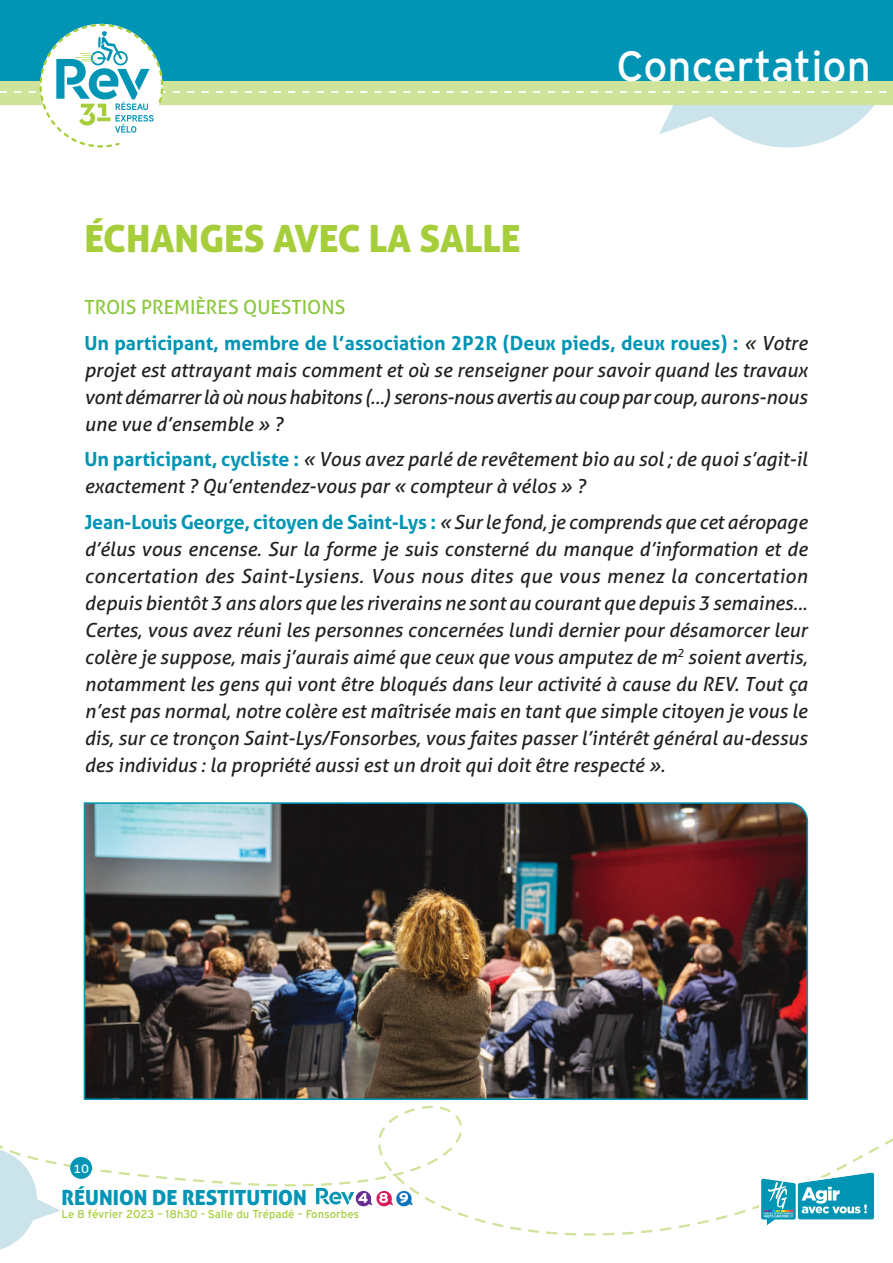
<style>
.page{position:relative;width:893px;height:1263px;background:#fff}
.page>*{position:absolute;margin:0;border:0;box-sizing:border-box;transform-origin:0 0}
.t1{font:42.3px "Interstate";color:#fff}
.t2{font:37.5px "Aller Display";color:#a6ce3b}
.t3{font:20.85px "Aller Display";color:#0095b4}
.t4{font:italic 19.5px/27px "Aller";color:#231f20;text-align:justify}
.t5{font:700 19.5px/35.5px "Aller";color:#0095b4}
.t6{font:13.2px "Aller";color:#fff}
.t7{font:11.25px "Interstate";color:#a6ce3b}
.s1{font-weight:400;color:#8bc63e}
.s2{font-weight:400;font-style:italic;color:#231f20}
.s3{font-weight:700;font-style:normal;color:#0095b4}
</style>
<div class="page">
<svg style="left:0;top:0;width:893px;height:148px"></svg>
<svg style="left:564px;top:1138px;width:329px;height:98px"></svg>
<svg style="left:0;top:1145px;width:223px;height:105px"></svg>
<div style="left:70px;top:1157px;width:22px;height:22px;background:#0095b4;border-radius:50%"></div>
<svg style="left:248px;top:1105px;width:291px;height:128px"></svg>
<img style="left:83px;top:802px;width:726px;height:298px">
<h2 class="t2" style="left:84px;top:214px;width:438px">ÉCHANGES AVEC LA SALLE</h2>
<h1 class="t1" style="left:617px;top:43px;width:256px">Concertation</h1>
<p class="t5" style="left:84px;top:289px;width:724px"><span class="s1">TROIS PREMIÈRES QUESTIONS<br></span>Un participant, membre de l’association 2P2R (Deux pieds, deux roues) : <span class="s2">« Votre</span></p>
<p class="t4" style="left:84px;top:356px;width:724px">projet est attrayant mais comment et où se renseigner pour savoir quand les travaux vont démarrer là où nous habitons (…) serons-nous avertis au coup par coup, aurons-nous une vue d’ensemble » ?</p>
<p class="t4" style="left:84px;top:446px;width:724px"><span class="s3">Un participant, cycliste :</span> « Vous avez parlé de revêtement bio au sol ; de quoi s’agit-il exactement ? Qu’entendez-vous par « compteur à vélos » ?</p>
<p class="t4" style="left:84px;top:508px;width:724px"><span class="s3">Jean-Louis George, citoyen de Saint-Lys :</span> « Sur le fond, je comprends que cet aéropage d’élus vous encense. Sur la forme je suis consterné du manque d’information et de concertation des Saint-Lysiens. Vous nous dites que vous menez la concertation depuis bientôt 3 ans alors que les riverains ne sont au courant que depuis 3 semaines… Certes, vous avez réuni les personnes concernées lundi dernier pour désamorcer leur colère je suppose, mais j’aurais aimé que ceux que vous amputez de m<sup>2</sup> soient avertis, notamment les gens qui vont être bloqués dans leur activité à cause du REV. Tout ça n’est pas normal, notre colère est maîtrisée mais en tant que simple citoyen je vous le dis, sur ce tronçon Saint-Lys/Fonsorbes, vous faites passer l’intérêt général au-dessus des individus : la propriété aussi est un droit qui doit être respecté ».</p>
<p class="t6" style="left:73px;top:1160px;width:17px">10</p>
<p class="t3" style="left:61px;top:1184px;width:247px">RÉUNION DE RESTITUTION</p>
<p class="t7" style="left:61px;top:1208px;width:299px">Le 8 février 2023 – 18h30 - Salle du Trépadé – Fonsorbes</p>
</div>
